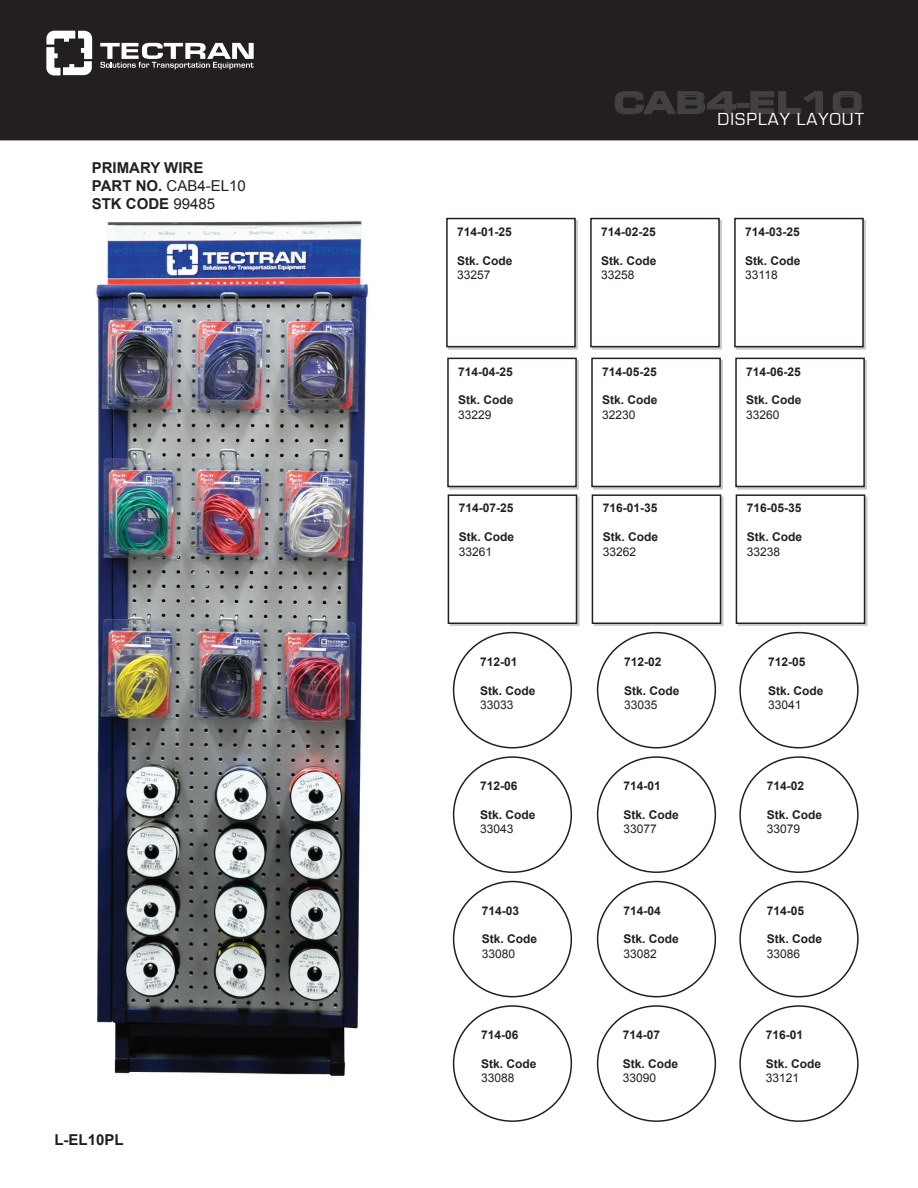
<style>
.page{position:relative;width:918px;height:1188px;background:#fff}
.page>*{position:absolute;margin:0;border:0;box-sizing:border-box;transform-origin:0 0}
.t1{font:32.25px "Eurose Heavyface";color:#fff}
.t2{font:18px "Eurostile";letter-spacing:.06em;color:#fff}
.t3{font:700 15px "Arial";color:#231f20}
.t4{font:15px "Arial";color:#231f20}
.Paragraph_Style_1{font:700 12px "Arial";color:#231f20}
.Paragraph_Style_1-2{font:12px "Arial";color:#231f20}
.s1{font-weight:700}
.s2{font-weight:400}
</style>
<div class="page">
<div style="left:6px;top:6px;width:906px;height:128px;background:#231f20"></div>
<div style="left:0;top:0;width:918px;height:140px;border:12px solid #231f20"></div>
<svg style="left:46px;top:31px;width:46px;height:44px"></svg>
<svg style="left:100px;top:43px;width:154px;height:26px"></svg>
<svg style="left:615px;top:91px;width:122px;height:23px"></svg>
<svg style="left:750px;top:91px;width:73px;height:23px"></svg>
<svg style="left:833px;top:91px;width:29px;height:23px"></svg>
<div style="left:448px;top:220px;width:130px;height:130px;background:#231f20;opacity:.23"></div>
<div style="left:447px;top:219px;width:128px;height:128px;background:#fff"></div>
<div style="left:446px;top:218px;width:130px;height:129px;border:2px solid #231f20"></div>
<div style="left:449px;top:360px;width:130px;height:130px;background:#231f20;opacity:.23"></div>
<div style="left:448px;top:358px;width:128px;height:128px;background:#fff"></div>
<div style="left:447px;top:358px;width:130px;height:129px;border:2px solid #231f20"></div>
<div style="left:450px;top:497px;width:130px;height:129px;background:#231f20;opacity:.23"></div>
<div style="left:448px;top:495px;width:129px;height:128px;background:#fff"></div>
<div style="left:448px;top:494px;width:129px;height:130px;border:2px solid #231f20"></div>
<div style="left:592px;top:220px;width:130px;height:130px;background:#231f20;opacity:.23"></div>
<div style="left:591px;top:219px;width:128px;height:128px;background:#fff"></div>
<div style="left:590px;top:218px;width:130px;height:129px;border:2px solid #231f20"></div>
<div style="left:593px;top:360px;width:130px;height:130px;background:#231f20;opacity:.23"></div>
<div style="left:592px;top:358px;width:128px;height:128px;background:#fff"></div>
<div style="left:591px;top:358px;width:130px;height:129px;border:2px solid #231f20"></div>
<div style="left:594px;top:497px;width:130px;height:129px;background:#231f20;opacity:.23"></div>
<div style="left:592px;top:495px;width:129px;height:128px;background:#fff"></div>
<div style="left:592px;top:494px;width:129px;height:130px;border:2px solid #231f20"></div>
<div style="left:736px;top:220px;width:130px;height:130px;background:#231f20;opacity:.23"></div>
<div style="left:735px;top:219px;width:128px;height:128px;background:#fff"></div>
<div style="left:734px;top:218px;width:130px;height:129px;border:2px solid #231f20"></div>
<div style="left:737px;top:360px;width:130px;height:130px;background:#231f20;opacity:.23"></div>
<div style="left:736px;top:358px;width:128px;height:128px;background:#fff"></div>
<div style="left:735px;top:358px;width:130px;height:129px;border:2px solid #231f20"></div>
<div style="left:738px;top:497px;width:130px;height:129px;background:#231f20;opacity:.23"></div>
<div style="left:736px;top:495px;width:129px;height:128px;background:#fff"></div>
<div style="left:736px;top:494px;width:129px;height:130px;border:2px solid #231f20"></div>
<img style="left:96px;top:221px;width:272px;height:856px">
<div style="left:453px;top:632px;width:119px;height:116px;border:2px solid #231f20;border-radius:50%"></div>
<div style="left:597px;top:632px;width:119px;height:116px;border:2px solid #231f20;border-radius:50%"></div>
<div style="left:739px;top:632px;width:120px;height:116px;border:2px solid #231f20;border-radius:50%"></div>
<div style="left:453px;top:756px;width:119px;height:117px;border:2px solid #231f20;border-radius:50%"></div>
<div style="left:597px;top:756px;width:119px;height:117px;border:2px solid #231f20;border-radius:50%"></div>
<div style="left:739px;top:756px;width:120px;height:117px;border:2px solid #231f20;border-radius:50%"></div>
<div style="left:453px;top:881px;width:119px;height:116px;border:2px solid #231f20;border-radius:50%"></div>
<div style="left:597px;top:881px;width:119px;height:116px;border:2px solid #231f20;border-radius:50%"></div>
<div style="left:739px;top:881px;width:120px;height:116px;border:2px solid #231f20;border-radius:50%"></div>
<div style="left:453px;top:1005px;width:119px;height:117px;border:2px solid #231f20;border-radius:50%"></div>
<div style="left:597px;top:1005px;width:119px;height:117px;border:2px solid #231f20;border-radius:50%"></div>
<div style="left:739px;top:1005px;width:120px;height:117px;border:2px solid #231f20;border-radius:50%"></div>
<p class="t3" style="left:92px;top:158px;width:113px">PRIMARY WIRE</p>
<p class="t4" style="left:92px;top:176px;width:155px"><span class="s1">PART NO.</span> CAB4-EL10</p>
<p class="t3" style="left:92px;top:194px;width:125px">STK CODE <span class="s2">99485</span></p>
<p class="t3" style="left:54px;top:1130px;width:71px">L-EL10PL</p>
<p class="Paragraph_Style_1" style="left:457px;top:224px;width:56px">714-01-25</p>
<p class="Paragraph_Style_1" style="left:457px;top:252px;width:57px">Stk. Code</p>
<p class="Paragraph_Style_1-2" style="left:457px;top:267px;width:35px">33257</p>
<p class="Paragraph_Style_1" style="left:458px;top:363px;width:56px">714-04-25</p>
<p class="Paragraph_Style_1" style="left:458px;top:392px;width:57px">Stk. Code</p>
<p class="Paragraph_Style_1-2" style="left:458px;top:407px;width:35px">33229</p>
<p class="Paragraph_Style_1" style="left:459px;top:500px;width:56px">714-07-25</p>
<p class="Paragraph_Style_1" style="left:459px;top:529px;width:57px">Stk. Code</p>
<p class="Paragraph_Style_1-2" style="left:459px;top:544px;width:35px">33261</p>
<p class="Paragraph_Style_1" style="left:480px;top:654px;width:39px">712-01</p>
<p class="Paragraph_Style_1" style="left:480px;top:682px;width:57px">Stk. Code</p>
<p class="Paragraph_Style_1-2" style="left:480px;top:697px;width:35px">33033</p>
<p class="Paragraph_Style_1" style="left:480px;top:778px;width:39px">712-06</p>
<p class="Paragraph_Style_1" style="left:480px;top:807px;width:57px">Stk. Code</p>
<p class="Paragraph_Style_1-2" style="left:480px;top:821px;width:35px">33043</p>
<p class="Paragraph_Style_1" style="left:482px;top:902px;width:39px">714-03</p>
<p class="Paragraph_Style_1" style="left:482px;top:931px;width:57px">Stk. Code</p>
<p class="Paragraph_Style_1-2" style="left:482px;top:946px;width:35px">33080</p>
<p class="Paragraph_Style_1" style="left:481px;top:1027px;width:39px">714-06</p>
<p class="Paragraph_Style_1" style="left:481px;top:1056px;width:57px">Stk. Code</p>
<p class="Paragraph_Style_1-2" style="left:481px;top:1070px;width:35px">33088</p>
<h1 class="t1" style="left:614px;top:86px;width:251px">CAB4-EL10</h1>
<p class="t2" style="left:718px;top:110px;width:148px">DISPLAY LAYOUT</p>
<p class="Paragraph_Style_1" style="left:601px;top:224px;width:56px">714-02-25</p>
<p class="Paragraph_Style_1" style="left:601px;top:252px;width:57px">Stk. Code</p>
<p class="Paragraph_Style_1-2" style="left:601px;top:267px;width:35px">33258</p>
<p class="Paragraph_Style_1" style="left:602px;top:363px;width:56px">714-05-25</p>
<p class="Paragraph_Style_1" style="left:602px;top:392px;width:57px">Stk. Code</p>
<p class="Paragraph_Style_1-2" style="left:602px;top:407px;width:35px">32230</p>
<p class="Paragraph_Style_1" style="left:603px;top:500px;width:56px">716-01-35</p>
<p class="Paragraph_Style_1" style="left:603px;top:529px;width:57px">Stk. Code</p>
<p class="Paragraph_Style_1-2" style="left:603px;top:544px;width:35px">33262</p>
<p class="Paragraph_Style_1" style="left:624px;top:654px;width:39px">712-02</p>
<p class="Paragraph_Style_1" style="left:624px;top:682px;width:57px">Stk. Code</p>
<p class="Paragraph_Style_1-2" style="left:624px;top:697px;width:35px">33035</p>
<p class="Paragraph_Style_1" style="left:624px;top:778px;width:39px">714-01</p>
<p class="Paragraph_Style_1" style="left:624px;top:807px;width:57px">Stk. Code</p>
<p class="Paragraph_Style_1-2" style="left:624px;top:821px;width:35px">33077</p>
<p class="Paragraph_Style_1" style="left:624px;top:902px;width:39px">714-04</p>
<p class="Paragraph_Style_1" style="left:624px;top:931px;width:57px">Stk. Code</p>
<p class="Paragraph_Style_1-2" style="left:624px;top:946px;width:35px">33082</p>
<p class="Paragraph_Style_1" style="left:623px;top:1027px;width:39px">714-07</p>
<p class="Paragraph_Style_1" style="left:623px;top:1056px;width:57px">Stk. Code</p>
<p class="Paragraph_Style_1-2" style="left:623px;top:1070px;width:35px">33090</p>
<p class="Paragraph_Style_1" style="left:745px;top:224px;width:56px">714-03-25</p>
<p class="Paragraph_Style_1" style="left:745px;top:252px;width:57px">Stk. Code</p>
<p class="Paragraph_Style_1-2" style="left:745px;top:267px;width:34px">33118</p>
<p class="Paragraph_Style_1" style="left:746px;top:363px;width:56px">714-06-25</p>
<p class="Paragraph_Style_1" style="left:746px;top:392px;width:57px">Stk. Code</p>
<p class="Paragraph_Style_1-2" style="left:746px;top:407px;width:35px">33260</p>
<p class="Paragraph_Style_1" style="left:747px;top:500px;width:56px">716-05-35</p>
<p class="Paragraph_Style_1" style="left:747px;top:529px;width:57px">Stk. Code</p>
<p class="Paragraph_Style_1-2" style="left:747px;top:544px;width:35px">33238</p>
<p class="Paragraph_Style_1" style="left:768px;top:654px;width:39px">712-05</p>
<p class="Paragraph_Style_1" style="left:768px;top:682px;width:57px">Stk. Code</p>
<p class="Paragraph_Style_1-2" style="left:768px;top:697px;width:35px">33041</p>
<p class="Paragraph_Style_1" style="left:767px;top:778px;width:39px">714-02</p>
<p class="Paragraph_Style_1" style="left:767px;top:807px;width:57px">Stk. Code</p>
<p class="Paragraph_Style_1-2" style="left:767px;top:821px;width:35px">33079</p>
<p class="Paragraph_Style_1" style="left:767px;top:902px;width:39px">714-05</p>
<p class="Paragraph_Style_1" style="left:767px;top:931px;width:57px">Stk. Code</p>
<p class="Paragraph_Style_1-2" style="left:767px;top:946px;width:35px">33086</p>
<p class="Paragraph_Style_1" style="left:766px;top:1027px;width:39px">716-01</p>
<p class="Paragraph_Style_1" style="left:766px;top:1056px;width:57px">Stk. Code</p>
<p class="Paragraph_Style_1-2" style="left:766px;top:1070px;width:35px">33121</p>
</div>
